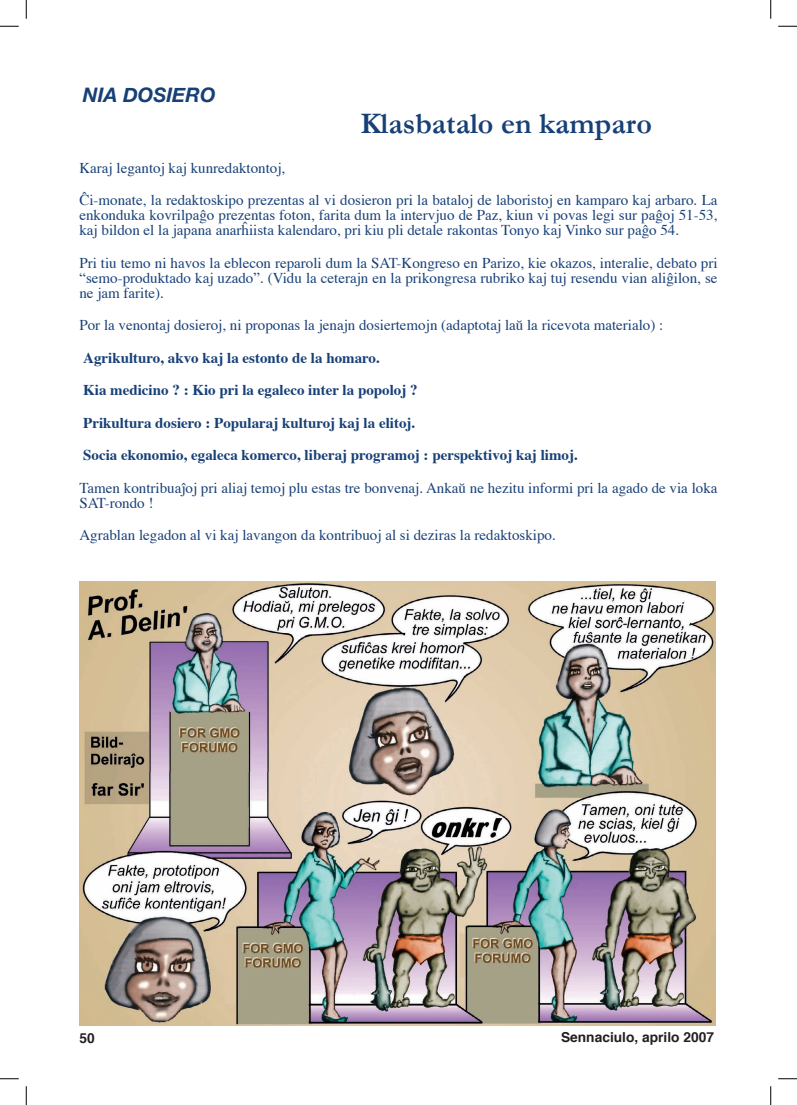
<style>
.page{position:relative;width:797px;height:1105px;background:#fff}
.page>*{position:absolute;margin:0;border:0;box-sizing:border-box;transform-origin:0 0}
.t1{font:700 30px "Garamond Sud Euro";color:#174077}
.t2{font:italic 700 20px "Helvetica Neue";color:#174077}
.t3{font:15px/15px "Times";color:#174077}
.t4{font:700 15px/32.5px "Times";color:#174077}
.t5{font:700 13.75px "Helvetica";color:#231f20}
</style>
<div class="page">
<img style="left:79px;top:582px;width:636px;height:443px">
<svg style="left:0;top:25px;width:19px;height:2px"></svg>
<svg style="left:778px;top:25px;width:19px;height:2px"></svg>
<svg style="left:0;top:1078px;width:19px;height:1px"></svg>
<svg style="left:778px;top:1078px;width:19px;height:1px"></svg>
<svg style="left:25px;top:0;width:2px;height:19px"></svg>
<svg style="left:25px;top:1086px;width:2px;height:19px"></svg>
<svg style="left:770px;top:0;width:1px;height:19px"></svg>
<svg style="left:770px;top:1086px;width:1px;height:19px"></svg>
<h2 class="t2" style="left:83px;top:82px;width:134px">NIA DOSIERO</h2>
<h1 class="t1" style="left:360px;top:103px;width:293px">Klasbatalo en kamparo</h1>
<p class="t3" style="left:79px;top:150px;width:639px;line-height:32.5px">Karaj legantoj kaj kunredaktontoj,<br>Ĉi-monate, la redaktoskipo prezentas al vi dosieron pri la bataloj de laboristoj en kamparo kaj arbaro. La</p>
<p class="t3" style="left:79px;top:206px;width:639px">enkonduka kovrilpaĝo prezentas foton, farita dum la intervjuo de Paz, kiun vi povas legi sur paĝoj 51-53, kaj bildon el la japana anarĥiista kalendaro, pri kiu pli detale rakontas Tonyo kaj Vinko sur paĝo 54.</p>
<p class="t3" style="left:79px;top:254px;width:639px;text-align:justify">Pri tiu temo ni havos la eblecon reparoli dum la SAT-Kongreso en Parizo, kie okazos, interalie, debato pri “semo-produktado kaj uzado”. (Vidu la ceterajn en la prikongresa rubriko kaj tuj resendu vian aliĝilon, se ne jam farite).</p>
<p class="t3" style="left:79px;top:316px;width:585px">Por la venontaj dosieroj, ni proponas la jenajn dosiertemojn (adaptotaj laŭ la ricevota materialo) :</p>
<p class="t4" style="left:83px;top:340px;width:496px">Agrikulturo, akvo kaj la estonto de la homaro.<br>Kia medicino ? : Kio pri la egaleco inter la popoloj ?<br>Prikultura dosiero : Popularaj kulturoj kaj la elitoj.<br>Socia ekonomio, egaleca komerco, liberaj programoj : perspektivoj kaj limoj.</p>
<p class="t3" style="left:79px;top:479px;width:639px">Tamen kontribuaĵoj pri aliaj temoj plu estas tre bonvenaj. Ankaŭ ne hezitu informi pri la agado de via loka<br>SAT-rondo !</p>
<p class="t3" style="left:79px;top:526px;width:478px">Agrablan legadon al vi kaj lavangon da kontribuoj al si deziras la redaktoskipo.</p>
<p class="t5" style="left:79px;top:1026px;width:17px">50</p>
<p class="t5" style="left:561px;top:1024px;width:154px">Sennaciulo, aprilo 2007</p>
</div>
